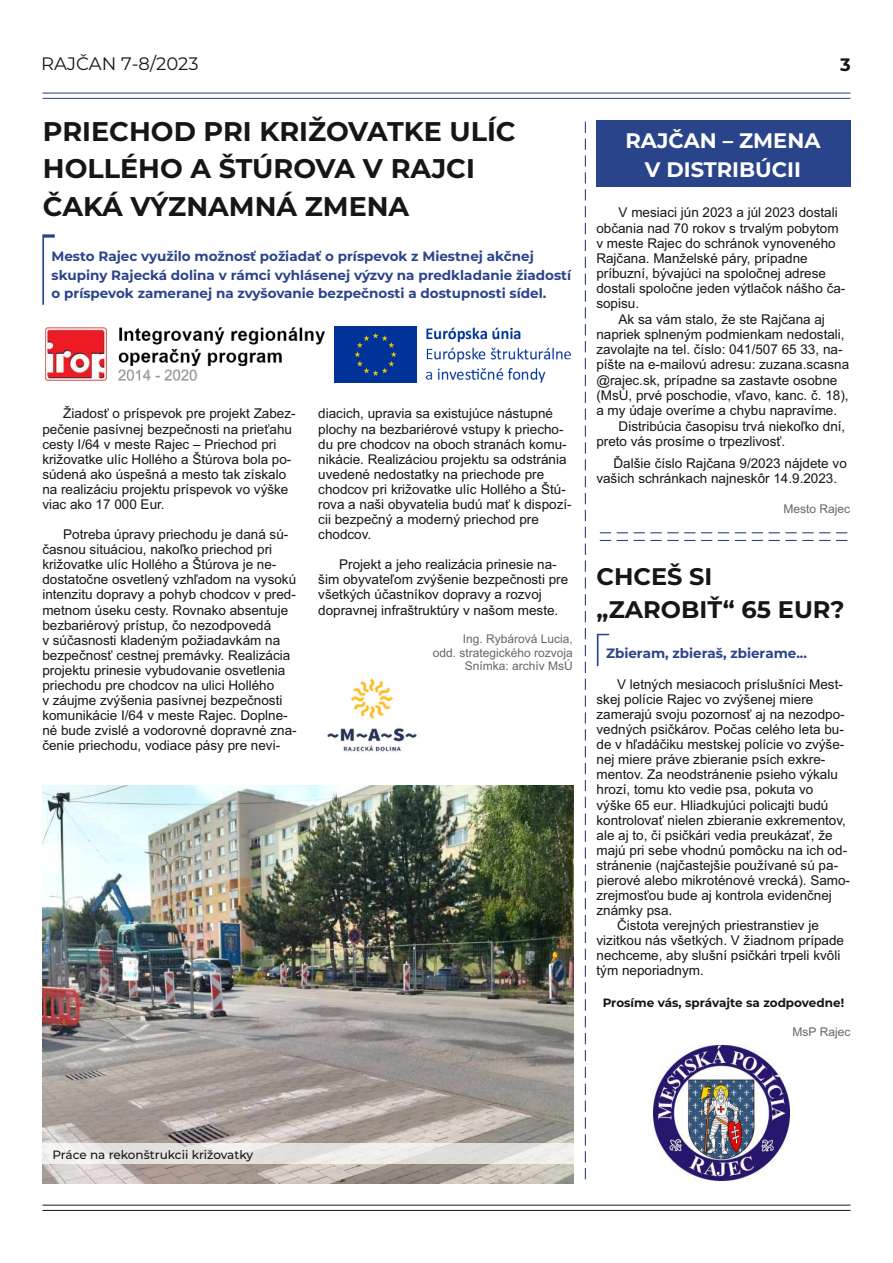
<style>
.page{position:relative;width:893px;height:1263px;background:#fff}
.page>*{position:absolute;margin:0;border:0;box-sizing:border-box;transform-origin:0 0}
.t1{font:700 27px/37.2px "Montserrat";color:#151616}
.t2{font:700 24px/33.2px "Montserrat";color:#151616}
.t3{font:700 21px/29px "Montserrat";color:#fff;text-align:center}
.t4{font:18px "Montserrat";color:#151616}
.t5{font:700 18px "Montserrat";color:#151616}
.t6{font:13.5px/15.1px "Arial";color:#151616}
.t7{font:700 13.5px/18.6px "Montserrat";color:#2a448b}
.t8{font:12px/13.4px "Arial";color:#676767;text-align:right}
.t9{font:700 12px "Montserrat";color:#151616}
.t10{font:500 12px "Montserrat";color:#151616}
</style>
<div class="page">
<img style="left:42px;top:785px;width:532px;height:398px">
<hr style="left:42px;top:93px;width:808px;height:1px;background:#2a448b">
<hr style="left:42px;top:98px;width:808px;height:1px;background:#2a448b">
<hr style="left:42px;top:1210px;width:808px;height:1px;background:#151616">
<hr style="left:42px;top:1205px;width:808px;height:1px;background:#151616">
<svg style="left:600px;top:540px;width:247px;height:1px"></svg>
<svg style="left:600px;top:532px;width:247px;height:1px"></svg>
<svg style="left:42px;top:234px;width:13px;height:71px"></svg>
<div style="left:596px;top:120px;width:254px;height:66px;background:#2a448b"></div>
<svg style="left:597px;top:634px;width:12px;height:32px"></svg>
<svg style="left:585px;top:122px;width:1px;height:1058px"></svg>
<img style="left:653px;top:1046px;width:136px;height:135px">
<div style="left:42px;top:1144px;width:534px;height:20px;background:#fff;opacity:.7"></div>
<img style="left:327px;top:678px;width:90px;height:74px">
<img style="left:46px;top:327px;width:278px;height:53px">
<img style="left:334px;top:326px;width:237px;height:57px">
<h3 class="t4" style="left:41px;top:53px;width:159px">RAJČAN 7-8/2023</h3>
<h3 class="t5" style="left:840px;top:53px;width:12px">3</h3>
<h1 class="t1" style="left:43px;top:113px;width:474px">PRIECHOD PRI KRIŽOVATKE ULÍC<br>HOLLÉHO A ŠTÚROVA V RAJCI<br>ČAKÁ VÝZNAMNÁ ZMENA</h1>
<p class="t7" style="left:52px;top:247px;width:521px">Mesto Rajec využilo možnosť požiadať o príspevok z Miestnej akčnej skupiny Rajecká dolina v rámci vyhlásenej výzvy na predkladanie žiadostí o príspevok zameranej na zvyšovanie bezpečnosti a dostupnosti sídel.</p>
<p class="t6" style="left:42px;top:407px;width:255px;text-indent:21px">Žiadosť o príspevok pre projekt Zabez&shy;pečenie pasívnej bezpečnosti na prieťahu cesty I/64 v meste Rajec – Priechod pri križovatke ulíc Hollého a Štúrova bola po&shy;súdená ako úspešná a mesto tak získalo na realizáciu projektu príspevok vo výške viac ako 17 000 Eur.</p>
<p class="t6" style="left:42px;top:528px;width:256px;text-indent:21px">Potreba úpravy priechodu je daná sú&shy;časnou situáciou, nakoľko priechod pri križovatke ulíc Hollého a Štúrova je ne&shy;dostatočne osvetlený vzhľadom na vysokú intenzitu dopravy a pohyb chodcov v pred&shy;metnom úseku cesty. Rovnako absentuje bezbariérový prístup, čo nezodpovedá<br>v súčasnosti kladeným požiadavkám na bezpečnosť cestnej premávky. Realizácia projektu prinesie vybudovanie osvetlenia priechodu pre chodcov na ulici Hollého<br>v záujme zvýšenia pasívnej bezpečnosti komunikácie I/64 v meste Rajec. Doplne&shy;né bude zvislé a vodorovné dopravné zna&shy;čenie priechodu, vodiace pásy pre nevi-</p>
<p class="t6" style="left:318px;top:407px;width:255px">diacich, upravia sa existujúce nástupné plochy na bezbariérové vstupy k priecho&shy;du pre chodcov na oboch stranách komu&shy;nikácie. Realizáciou projektu sa odstránia uvedené nedostatky na priechode pre chodcov pri križovatke ulíc Hollého a Štú&shy;rova a naši obyvatelia budú mať k dispozí&shy;cii bezpečný a moderný priechod pre chodcov.</p>
<p class="t6" style="left:318px;top:558px;width:252px;text-indent:21px">Projekt a jeho realizácia prinesie na&shy;šim obyvateľom zvýšenie bezpečnosti pre všetkých účastníkov dopravy a rozvoj dopravnej infraštruktúry v našom meste.</p>
<p class="t8" style="left:433px;top:634px;width:142px">Ing. Rybárová Lucia,<br>odd. strategického rozvoja<br>Snímka: archív MsÚ</p>
<h3 class="t3" style="left:625px;top:126px;width:197px">RAJČAN – ZMENA<br>V DISTRIBÚCII</h3>
<p class="t6" style="left:619px;top:206px;width:221px">V mesiaci jún 2023 a júl 2023 dostali</p>
<p class="t6" style="left:596px;top:221px;width:244px">občania nad 70 rokov s trvalým pobytom</p>
<p class="t6" style="left:596px;top:237px;width:241px">v meste Rajec do schránok vynoveného</p>
<p class="t6" style="left:596px;top:252px;width:213px">Rajčana. Manželské páry, prípadne</p>
<p class="t6" style="left:596px;top:267px;width:231px">príbuzní, bývajúci na spoločnej adrese</p>
<p class="t6" style="left:596px;top:282px;width:251px">dostali spoločne jeden výtlačok nášho ča-</p>
<p class="t6" style="left:596px;top:297px;width:44px">sopisu.</p>
<p class="t6" style="left:619px;top:313px;width:208px">Ak sa vám stalo, že ste Rajčana aj</p>
<p class="t6" style="left:596px;top:328px;width:250px">napriek splneným podmienkam nedostali,</p>
<p class="t6" style="left:596px;top:343px;width:248px">zavolajte na tel. číslo: 041/507 65 33, na-</p>
<p class="t6" style="left:596px;top:358px;width:254px">píšte na e-mailovú adresu: zuzana.scasna</p>
<p class="t6" style="left:596px;top:374px;width:243px">@rajec.sk, prípadne sa zastavte osobne</p>
<p class="t6" style="left:596px;top:389px;width:254px">(MsÚ, prvé poschodie, vľavo, kanc. č. 18),</p>
<p class="t6" style="left:596px;top:404px;width:242px">a my údaje overíme a chybu napravíme.</p>
<p class="t6" style="left:619px;top:420px;width:228px">Distribúcia časopisu trvá niekoľko dní,</p>
<p class="t6" style="left:596px;top:435px;width:190px">preto vás prosíme o trpezlivosť.</p>
<p class="t6" style="left:596px;top:456px;width:252px;text-indent:17px">Ďalšie číslo Rajčana 9/2023 nájdete vo vašich schránkach najneskôr 14.9.2023.</p>
<p class="t8" style="left:784px;top:503px;width:68px">Mesto Rajec</p>
<h2 class="t2" style="left:596px;top:560px;width:250px">CHCEŠ SI „ZAROBIŤ“ 65 EUR?</h2>
<p class="t7" style="left:606px;top:644px;width:202px">Zbieram, zbieraš, zbierame...</p>
<p class="t6" style="left:617px;top:678px;width:227px">V letných mesiacoch príslušníci Mest-</p>
<p class="t6" style="left:596px;top:693px;width:218px">skej polície Rajec vo zvýšenej miere</p>
<p class="t6" style="left:596px;top:708px;width:250px">zamerajú svoju pozornosť aj na nezodpo-</p>
<p class="t6" style="left:596px;top:723px;width:249px">vedných psičkárov. Počas celého leta bu-</p>
<p class="t6" style="left:596px;top:738px;width:249px">de v hľadáčiku mestskej polície vo zvýše-</p>
<p class="t6" style="left:596px;top:753px;width:230px">nej miere práve zbieranie psích exkre-</p>
<p class="t6" style="left:596px;top:768px;width:243px">mentov. Za neodstránenie psieho výkalu</p>
<p class="t6" style="left:596px;top:783px;width:218px">hrozí, tomu kto vedie psa, pokuta vo</p>
<p class="t6" style="left:596px;top:798px;width:233px">výške 65 eur. Hliadkujúci policajti budú</p>
<p class="t6" style="left:596px;top:813px;width:251px">kontrolovať nielen zbieranie exkrementov,</p>
<p class="t6" style="left:596px;top:829px;width:238px">ale aj to, či psičkári vedia preukázať, že</p>
<p class="t6" style="left:596px;top:844px;width:252px">majú pri sebe vhodnú pomôcku na ich od-</p>
<p class="t6" style="left:596px;top:859px;width:243px">stránenie (najčastejšie používané sú pa-</p>
<p class="t6" style="left:596px;top:874px;width:255px">pierové alebo mikroténové vrecká). Samo-</p>
<p class="t6" style="left:596px;top:889px;width:237px">zrejmosťou bude aj kontrola evidenčnej</p>
<p class="t6" style="left:596px;top:904px;width:77px">známky psa.</p>
<p class="t6" style="left:617px;top:919px;width:203px">Čistota verejných priestranstiev je</p>
<p class="t6" style="left:596px;top:934px;width:249px">vizitkou nás všetkých. V žiadnom prípade</p>
<p class="t6" style="left:596px;top:949px;width:245px">nechceme, aby slušní psičkári trpeli kvôli</p>
<p class="t6" style="left:596px;top:964px;width:109px">tým neporiadnym.</p>
<p class="t9" style="left:603px;top:995px;width:243px">Prosíme vás, správajte sa zodpovedne!</p>
<p class="t8" style="left:792px;top:1026px;width:59px">MsP Rajec</p>
<p class="t10" style="left:52px;top:1147px;width:202px">Práce na rekonštrukcii križovatky</p>
</div>
